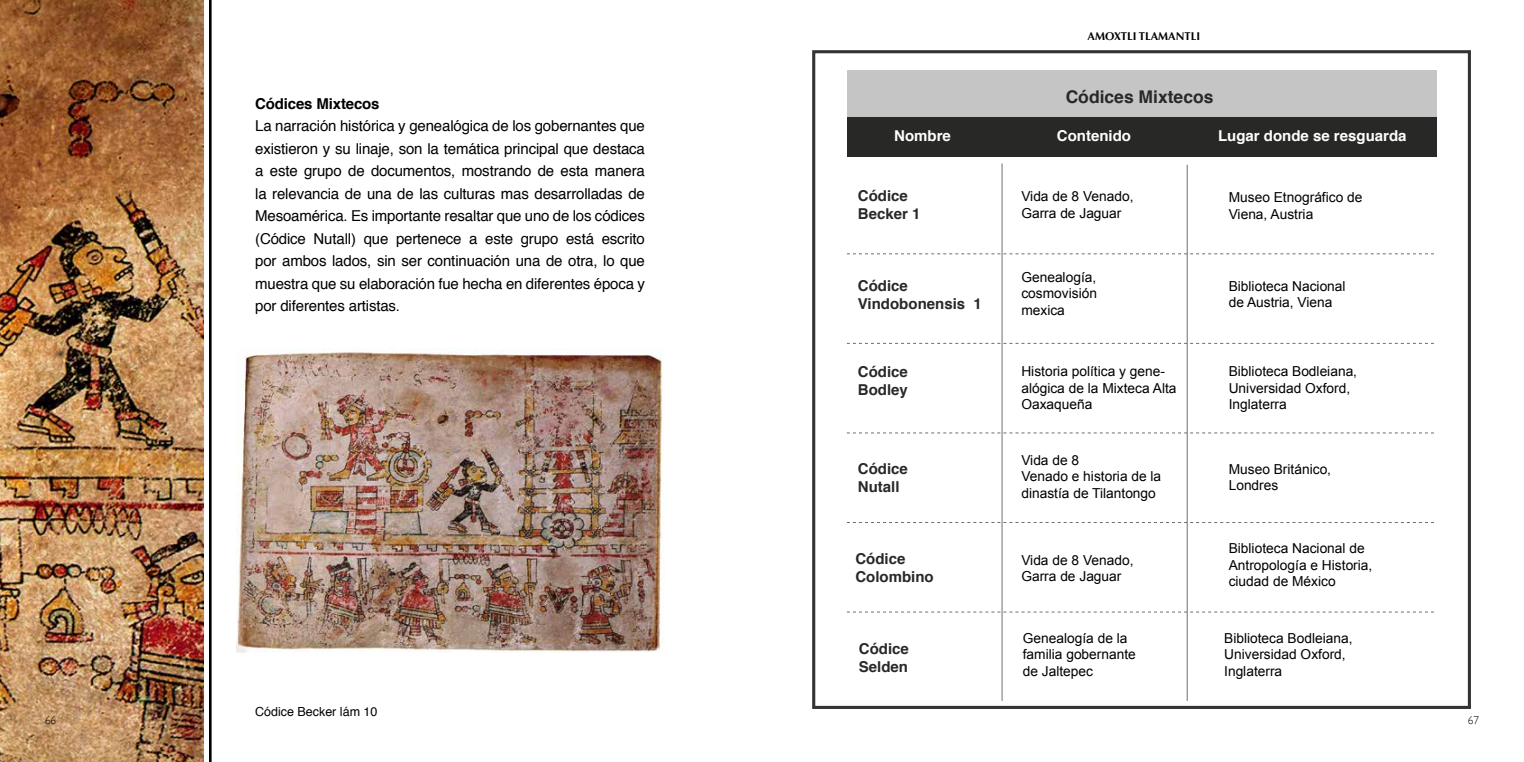
<style>
.page{position:relative;width:1524px;height:762px;background:#fff}
.page>*{position:absolute;margin:0;border:0;box-sizing:border-box;transform-origin:0 0}
.t1{font:700 17.5px "Helvetica";color:#282827}
.t2{font:15px/22.5px "Helvetica";letter-spacing:-.01em;color:#000;text-align:justify}
.t3{font:700 15px/18px "Helvetica";color:#282827}
.t4{font:700 15px "Helvetica";color:#fff}
.t5{font:700 15px "Helvetica";letter-spacing:-.01em;color:#000}
.t6{font:13.75px/16.5px "Arial";color:#000}
.t7{font:12.5px "Helvetica";color:#000}
.t8{font:700 11.25px "Optima";color:#000}
.t9{font:300 11.25px "Gill Sans";color:#000}
</style>
<div class="page">
<div style="left:847px;top:71px;width:589px;height:86px;background:#c5c5c5"></div>
<div style="left:847px;top:118px;width:589px;height:39px;background:#282827"></div>
<hr style="left:1002px;top:164px;width:1px;height:537px;background:#706f6f">
<hr style="left:1187px;top:165px;width:1px;height:536px;background:#706f6f">
<svg style="left:847px;top:343px;width:587px;height:1px"></svg>
<svg style="left:847px;top:253px;width:587px;height:1px"></svg>
<svg style="left:847px;top:432px;width:587px;height:1px"></svg>
<svg style="left:847px;top:522px;width:587px;height:1px"></svg>
<svg style="left:847px;top:612px;width:587px;height:1px"></svg>
<div style="left:812px;top:50px;width:659px;height:659px;border:3px solid #343332"></div>
<img style="left:236px;top:349px;width:427px;height:303px">
<img style="left:0;top:0;width:203px;height:762px">
<svg style="left:209px;top:0;width:3px;height:762px;background:#212121"></svg>
<p class="t8" style="left:1087px;top:29px;width:114px">AMOXTLI TLAMANTLI</p>
<p class="t1" style="left:1065px;top:83px;width:149px">Códices Mixtecos</p>
<p class="t5" style="left:255px;top:91px;width:126px">Códices Mixtecos</p>
<p class="t2" style="left:255px;top:115px;width:391px">La narración histórica y genealógica de los gobernantes que existieron y su linaje, son la temática principal que destaca a este grupo de documentos, mostrando de esta manera la relevancia de una de las culturas mas desarrolladas de Mesoamérica. Es importante resaltar que uno de los códices (Códice Nutall) que pertenece a este grupo está escrito por ambos lados, sin ser continuación una de otra, lo que muestra que su elaboración fue hecha en diferentes época y por diferentes artistas.</p>
<p class="t4" style="left:894px;top:124px;width:58px">Nombre</p>
<p class="t4" style="left:1057px;top:124px;width:76px">Contenido</p>
<p class="t4" style="left:1218px;top:124px;width:190px">Lugar donde se resguarda</p>
<p class="t3" style="left:858px;top:187px;width:64px">Códice<br>Becker 1</p>
<p class="t6" style="left:1021px;top:188px;width:114px">Vida de 8 Venado,<br>Garra de Jaguar</p>
<p class="t6" style="left:1228px;top:189px;width:135px">Museo Etnográfico de<br>Viena, Austria</p>
<p class="t3" style="left:858px;top:276px;width:125px">Códice<br>Vindobonensis 1</p>
<p class="t6" style="left:1021px;top:269px;width:77px;text-align:justify">Genealogía, cosmovisión mexica</p>
<p class="t6" style="left:1228px;top:278px;width:118px">Biblioteca Nacional de Austria, Viena</p>
<p class="t3" style="left:858px;top:363px;width:52px">Códice<br>Bodley</p>
<p class="t6" style="left:1021px;top:363px;width:157px">Historia política y gene&shy;alógica de la Mixteca Alta<br>Oaxaqueña</p>
<p class="t3" style="left:858px;top:460px;width:52px">Códice<br>Nutall</p>
<p class="t6" style="left:1021px;top:452px;width:141px">Vida de 8<br>Venado e historia de la dinastía de Tilantongo</p>
<p class="t6" style="left:1228px;top:363px;width:130px">Biblioteca Bodleiana,<br>Universidad Oxford,<br>Inglaterra</p>
<p class="t6" style="left:1228px;top:461px;width:104px">Museo Británico,<br>Londres</p>
<p class="t3" style="left:855px;top:550px;width:80px">Códice<br>Colombino</p>
<p class="t6" style="left:1021px;top:552px;width:114px">Vida de 8 Venado,<br>Garra de Jaguar</p>
<p class="t6" style="left:1228px;top:540px;width:145px">Biblioteca Nacional de<br>Antropología e Historia, ciudad de México</p>
<p class="t3" style="left:859px;top:640px;width:52px">Códice<br>Selden</p>
<p class="t6" style="left:1023px;top:630px;width:115px">Genealogía de la familia gobernante de Jaltepec</p>
<p class="t6" style="left:1224px;top:630px;width:130px">Biblioteca Bodleiana,<br>Universidad Oxford,<br>Inglaterra</p>
<p class="t7" style="left:255px;top:702px;width:124px">Códice Becker lám 10</p>
<p class="t9" style="left:45px;top:711px;width:13px">66</p>
<p class="t9" style="left:1467px;top:711px;width:13px">67</p>
</div>
